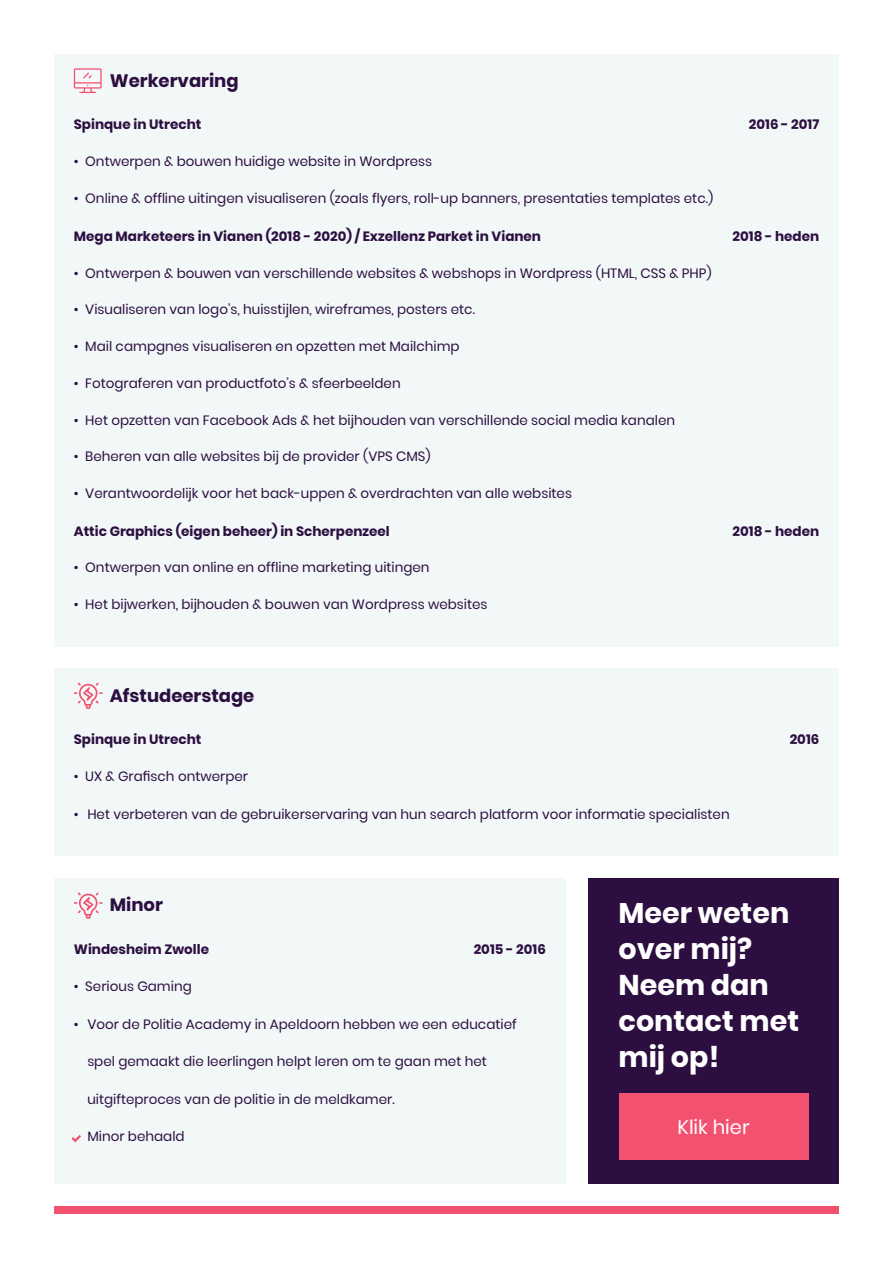
<style>
.page{position:relative;width:893px;height:1263px;background:#fff}
.page>*{position:absolute;margin:0;border:0;box-sizing:border-box;transform-origin:0 0}
.t1{font:700 28.5px/36px "Poppins";color:#fff}
.t2{font:19.5px "Poppins";color:#fff}
.t3{font:700 18px "Poppins";color:#2c0f40}
.t4{font:13.5px "Poppins";color:#2c0f40}
.t5{font:700 13.5px "Poppins";color:#2c0f40}
</style>
<div class="page">
<div style="left:54px;top:54px;width:785px;height:592px;background:#f2f7f8"></div>
<svg style="left:74px;top:68px;width:28px;height:25px"></svg>
<div style="left:54px;top:878px;width:512px;height:306px;background:#f2f7f8"></div>
<svg style="left:74px;top:892px;width:29px;height:27px"></svg>
<svg style="left:72px;top:1135px;width:9px;height:7px"></svg>
<div style="left:54px;top:669px;width:785px;height:187px;background:#f2f7f8"></div>
<svg style="left:74px;top:683px;width:29px;height:26px"></svg>
<div style="left:588px;top:878px;width:251px;height:306px;background:#2c0f40"></div>
<div style="left:619px;top:1093px;width:189px;height:67px;background:#f25270"></div>
<div style="left:54px;top:1206px;width:785px;height:8px;background:#f25270"></div>
<h3 class="t3" style="left:110px;top:70px;width:130px">Werkervaring</h3>
<p class="t5" style="left:74px;top:117px;width:129px">Spinque in Utrecht</p>
<p class="t5" style="left:749px;top:117px;width:72px">2016 - 2017</p>
<p class="t4" style="left:74px;top:153px;width:360px">• Ontwerpen &amp; bouwen huidige website in Wordpress</p>
<p class="t4" style="left:74px;top:191px;width:641px">• Online &amp; offline uitingen visualiseren (zoals flyers, roll-up banners, presentaties templates etc.)</p>
<p class="t5" style="left:74px;top:228px;width:469px">Mega Marketeers in Vianen (2018 - 2020) / Exzellenz Parket in Vianen</p>
<p class="t5" style="left:733px;top:228px;width:88px">2018 - heden</p>
<p class="t4" style="left:74px;top:265px;width:639px">• Ontwerpen &amp; bouwen van verschillende websites &amp; webshops in Wordpress (HTML, CSS &amp; PHP)</p>
<p class="t4" style="left:74px;top:302px;width:403px">• Visualiseren van logo’s, huisstijlen, wireframes, posters etc.</p>
<p class="t4" style="left:74px;top:339px;width:387px">• Mail campgnes visualiseren en opzetten met Mailchimp</p>
<p class="t4" style="left:74px;top:375px;width:328px">• Fotograferen van productfoto’s &amp; sfeerbeelden</p>
<p class="t4" style="left:74px;top:412px;width:603px">• Het opzetten van Facebook Ads &amp; het bijhouden van verschillende social media kanalen</p>
<p class="t4" style="left:74px;top:449px;width:358px">• Beheren van alle websites bij de provider (VPS CMS)</p>
<p class="t4" style="left:74px;top:486px;width:500px">• Verantwoordelijk voor het back-uppen &amp; overdrachten van alle websites</p>
<p class="t5" style="left:74px;top:523px;width:317px">Attic Graphics (eigen beheer) in Scherpenzeel</p>
<p class="t5" style="left:733px;top:523px;width:88px">2018 - heden</p>
<p class="t4" style="left:74px;top:560px;width:357px">• Ontwerpen van online en offline marketing uitingen</p>
<p class="t4" style="left:74px;top:597px;width:415px">• Het bijwerken, bijhouden &amp; bouwen van Wordpress websites</p>
<h3 class="t3" style="left:110px;top:685px;width:146px">Afstudeerstage</h3>
<p class="t5" style="left:74px;top:731px;width:129px">Spinque in Utrecht</p>
<p class="t5" style="left:790px;top:731px;width:31px">2016</p>
<p class="t4" style="left:74px;top:769px;width:176px">• UX &amp; Grafisch ontwerper</p>
<p class="t4" style="left:74px;top:806px;width:657px">• Het verbeteren van de gebruikerservaring van hun search platform voor informatie specialisten</p>
<h3 class="t3" style="left:110px;top:895px;width:55px">Minor</h3>
<p class="t5" style="left:74px;top:941px;width:137px">Windesheim Zwolle</p>
<p class="t5" style="left:474px;top:941px;width:74px">2015 - 2016</p>
<p class="t4" style="left:74px;top:979px;width:119px">• Serious Gaming</p>
<p class="t4" style="left:74px;top:1016px;width:444px">• Voor de Politie Academy in Apeldoorn hebben we een educatief</p>
<p class="t4" style="left:87px;top:1054px;width:401px">spel gemaakt die leerlingen helpt leren om te gaan met het</p>
<p class="t4" style="left:87px;top:1091px;width:309px">uitgifteproces van de politie in de meldkamer.</p>
<p class="t4" style="left:87px;top:1129px;width:99px">Minor behaald</p>
<h1 class="t1" style="left:619px;top:895px;width:182px">Meer weten over mij?<br>Neem dan contact met mij op!</h1>
<h2 class="t2" style="left:677px;top:1115px;width:73px">Klik hier</h2>
</div>
